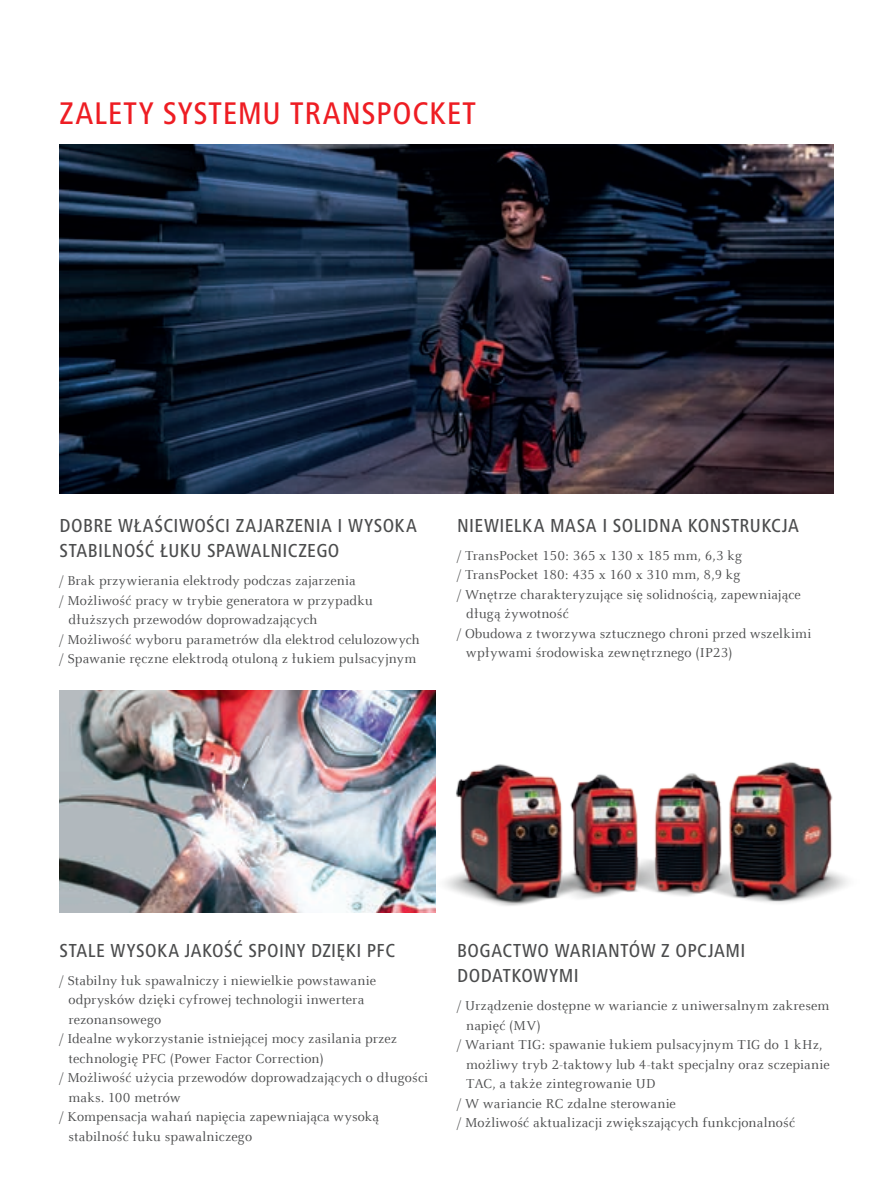
<style>
.page{position:relative;width:893px;height:1191px;background:#fff}
.page>*{position:absolute;margin:0;border:0;box-sizing:border-box;transform-origin:0 0}
.t1{font:500 condensed 32.4px "Frutiger Next LTW1 G";letter-spacing:.025em;color:#ee1d23}
.t2{font:500 condensed 19.5px/25.5px "Frutiger Next LTW1 G";letter-spacing:.025em;color:#4b4c4d}
.t3{font:14.25px "Celeste Offc Pro";letter-spacing:.01em;color:#4b4c4d}
</style>
<div class="page">
<img style="left:431px;top:762px;width:417px;height:151px">
<img style="left:60px;top:690px;width:376px;height:222px">
<img style="left:60px;top:145px;width:773px;height:348px">
<h1 class="t1" style="left:60px;top:94px;width:418px">ZALETY SYSTEMU TRANSPOCKET</h1>
<h2 class="t2" style="left:60px;top:513px;width:359px">DOBRE WŁAŚCIWOŚCI ZAJARZENIA I WYSOKA<br>STABILNOŚĆ ŁUKU SPAWALNICZEGO</h2>
<p class="t3" style="left:60px;top:572px;width:298px">/ Brak przywierania elektrody podczas zajarzenia</p>
<p class="t3" style="left:60px;top:592px;width:315px">/ Możliwość pracy w trybie generatora w przypadku</p>
<p class="t3" style="left:69px;top:611px;width:250px">dłuższych przewodów doprowadzających</p>
<p class="t3" style="left:60px;top:631px;width:362px">/ Możliwość wyboru parametrów dla elektrod celulozowych</p>
<p class="t3" style="left:60px;top:650px;width:358px">/ Spawanie ręczne elektrodą otuloną z łukiem pulsacyjnym</p>
<h2 class="t2" style="left:457px;top:513px;width:343px">NIEWIELKA MASA I SOLIDNA KONSTRUKCJA</h2>
<p class="t3" style="left:457px;top:547px;width:286px">/ TransPocket 150: 365 x 130 x 185 mm, 6,3 kg</p>
<p class="t3" style="left:457px;top:566px;width:285px">/ TransPocket 180: 435 x 160 x 310 mm, 8,9 kg</p>
<p class="t3" style="left:457px;top:586px;width:345px">/ Wnętrze charakteryzujące się solidnością, zapewniające</p>
<p class="t3" style="left:466px;top:605px;width:104px">długą żywotność</p>
<p class="t3" style="left:457px;top:625px;width:356px">/ Obudowa z tworzywa sztucznego chroni przed wszelkimi</p>
<p class="t3" style="left:466px;top:644px;width:268px">wpływami środowiska zewnętrznego (IP23)</p>
<h2 class="t2" style="left:60px;top:937px;width:337px">STALE WYSOKA JAKOŚĆ SPOINY DZIĘKI PFC</h2>
<p class="t3" style="left:60px;top:971px;width:318px">/ Stabilny łuk spawalniczy i niewielkie powstawanie</p>
<p class="t3" style="left:69px;top:991px;width:297px">odprysków dzięki cyfrowej technologii inwertera</p>
<p class="t3" style="left:69px;top:1010px;width:94px">rezonansowego</p>
<p class="t3" style="left:60px;top:1030px;width:339px">/ Idealne wykorzystanie istniejącej mocy zasilania przez</p>
<p class="t3" style="left:69px;top:1049px;width:257px">technologię PFC (Power Factor Correction)</p>
<p class="t3" style="left:60px;top:1069px;width:370px">/ Możliwość użycia przewodów doprowadzających o długości</p>
<p class="t3" style="left:69px;top:1088px;width:114px">maks. 100 metrów</p>
<p class="t3" style="left:60px;top:1108px;width:321px">/ Kompensacja wahań napięcia zapewniająca wysoką</p>
<p class="t3" style="left:69px;top:1127px;width:185px">stabilność łuku spawalniczego</p>
<h2 class="t2" style="left:457px;top:937px;width:290px">BOGACTWO WARIANTÓW Z OPCJAMI<br>DODATKOWYMI</h2>
<p class="t3" style="left:457px;top:997px;width:374px">/ Urządzenie dostępne w wariancie z uniwersalnym zakresem</p>
<p class="t3" style="left:466px;top:1016px;width:76px">napięć (MV)</p>
<p class="t3" style="left:457px;top:1036px;width:367px">/ Wariant TIG: spawanie łukiem pulsacyjnym TIG do 1 kHz,</p>
<p class="t3" style="left:466px;top:1055px;width:365px">możliwy tryb 2-taktowy lub 4-takt specjalny oraz sczepianie</p>
<p class="t3" style="left:466px;top:1075px;width:191px">TAC, a także zintegrowanie UD</p>
<p class="t3" style="left:457px;top:1094px;width:220px">/ W wariancie RC zdalne sterowanie</p>
<p class="t3" style="left:457px;top:1114px;width:339px">/ Możliwość aktualizacji zwiększających funkcjonalność</p>
</div>
